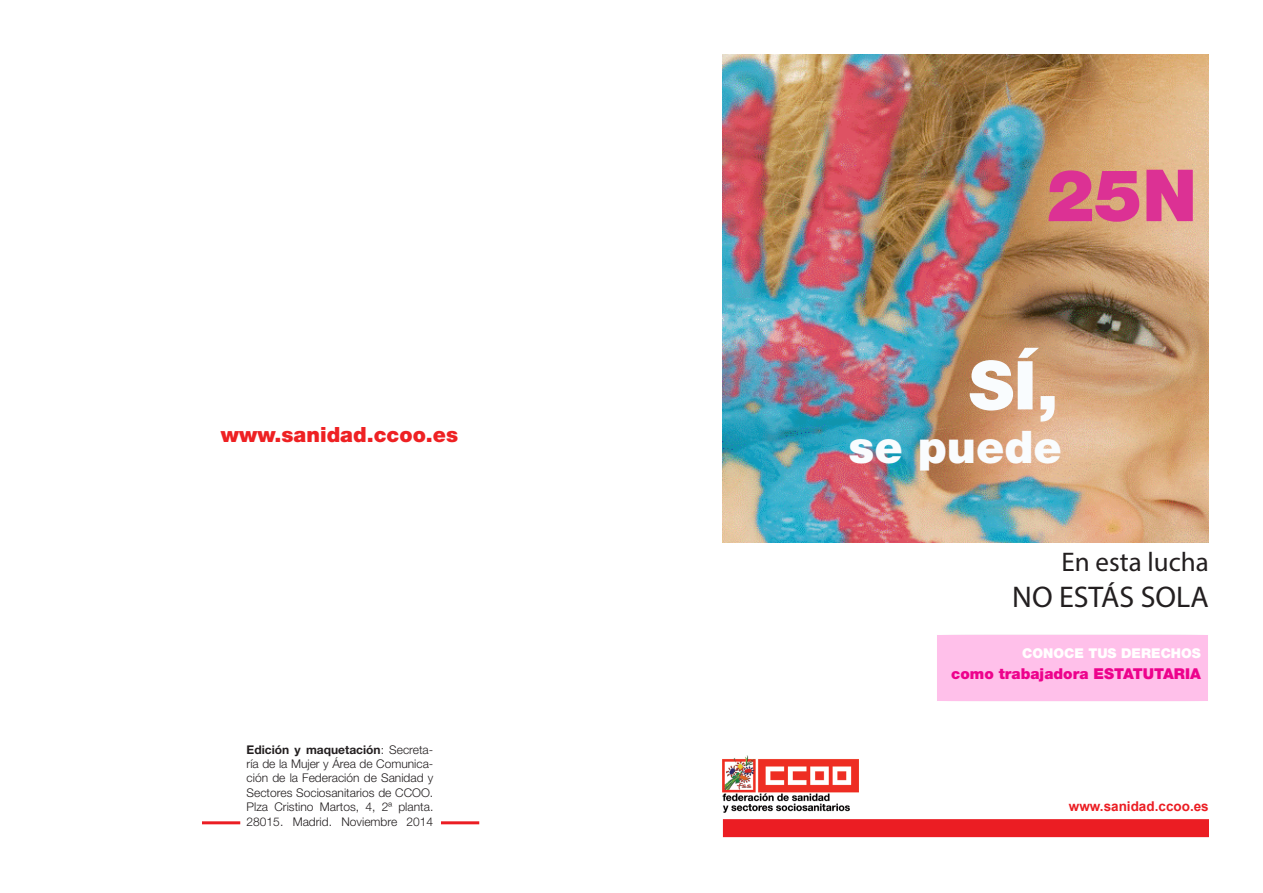
<style>
.page{position:relative;width:1263px;height:893px;background:#fff}
.page>*{position:absolute;margin:0;border:0;box-sizing:border-box;transform-origin:0 0}
.t1{font:900 72px "Helvetica Neue LT";color:#dc3194}
.t2{font:900 67.5px "Helvetica Neue LT";color:#f9fcfe}
.t3{font:900 45px "Helvetica Neue LT";color:#f9fcfe}
.t4{font:30px "Myriad Pro";color:#231f20}
.t5{font:27px "Myriad Pro";color:#231f20}
.t6{font:900 21px "Helvetica Neue LT";color:#ee2123}
.t7{font:900 15px "Helvetica Neue LT";color:#ed028c}
.t8{font:700 13.5px "Arial";color:#eb1d23}
.t9{font:900 13.5px "Helvetica Neue LT";color:#fff}
.t10{font:300 12px/14.4px "Helvetica Neue LT";color:#231f20;text-align:justify}
.s1{font-weight:700}
</style>
<div class="page">
<hr style="left:202px;top:821px;width:38px;height:3px;background:#eb1d23">
<hr style="left:441px;top:821px;width:38px;height:3px;background:#eb1d23">
<div style="left:723px;top:819px;width:486px;height:18px;background:#eb1d23"></div>
<img style="left:723px;top:755px;width:136px;height:58px">
<img style="left:723px;top:54px;width:486px;height:488px">
<div style="left:936px;top:634px;width:273px;height:67px;background:#ffc0ea;border:2px solid #fff"></div>
<p class="t6" style="left:221px;top:422px;width:239px">www.sanidad.ccoo.es</p>
<p class="t10" style="left:247px;top:742px;width:188px"><span class="s1">Edición y maquetación</span>: Secreta&shy;ría de la Mujer y Área de Comunica&shy;ción de la Federación de Sanidad y</p>
<p class="t10" style="left:247px;top:785px;width:188px">Sectores Sociosanitarios de CCOO.<br>Plza Cristino Martos, 4, 2ª planta.</p>
<p class="t10" style="left:247px;top:814px;width:188px">28015. Madrid. Noviembre 2014</p>
<p class="t1" style="left:1046px;top:153px;width:152px">25N</p>
<p class="t2" style="left:969px;top:345px;width:92px">SÍ,</p>
<p class="t3" style="left:848px;top:420px;width:215px">se puede</p>
<p class="t5" style="left:1061px;top:545px;width:149px">En esta lucha</p>
<p class="t4" style="left:1012px;top:578px;width:198px">NO ESTÁS SOLA</p>
<p class="t9" style="left:1022px;top:645px;width:180px">CONOCE TUS DERECHOS</p>
<p class="t7" style="left:951px;top:665px;width:251px">como trabajadora ESTATUTARIA</p>
<p class="t8" style="left:1069px;top:797px;width:141px">www.sanidad.ccoo.es</p>
</div>
